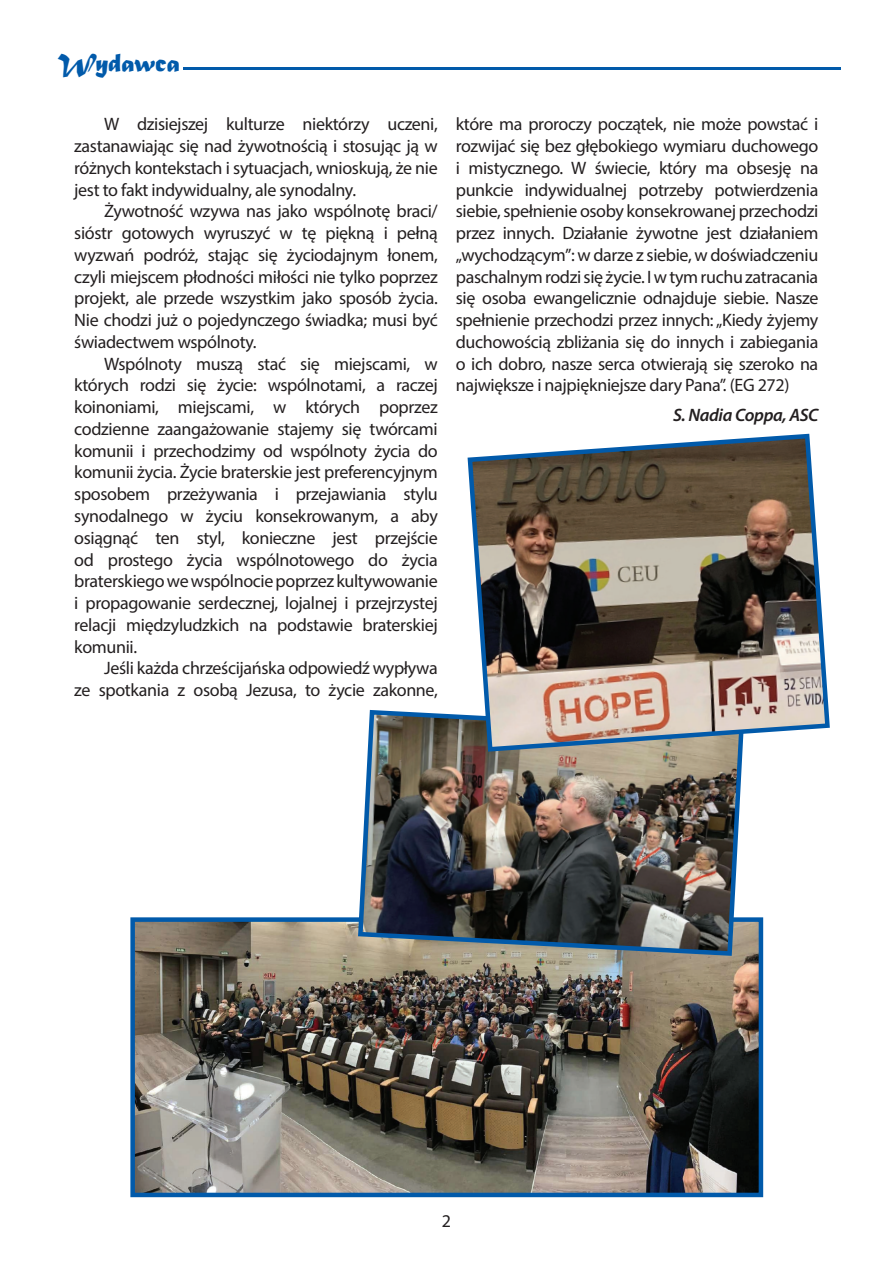
<style>
.page{position:relative;width:893px;height:1263px;background:#fff}
.page>*{position:absolute;margin:0;border:0;box-sizing:border-box;transform-origin:0 0}
.t1{font:27px "Matura MT Script Capitals";letter-spacing:-.015em;color:#015aaa}
.t2{font:18px/21.8px "Myriad Pro";letter-spacing:-.02em;color:#231f20;text-align:justify}
.t3{font:italic 600 18px "Myriad Pro";letter-spacing:-.02em;color:#231f20}
</style>
<div class="page">
<hr style="left:183px;top:67px;width:657px;height:3px;background:#015aaa">
<img style="left:135px;top:922px;width:623px;height:270px">
<div style="left:130px;top:917px;width:633px;height:280px;border:4px solid #015aaa"></div>
<svg style="left:356px;top:881px;width:390px;height:77px;background:#4c5153"></svg>
<img style="left:360px;top:433px;width:467px;height:448px">
<h1 class="t1" style="left:58px;top:47px;width:124px">Wydawca</h1>
<p class="t2" style="left:74px;top:113px;width:365px;text-indent:30px">W dzisiejszej kulturze niektórzy uczeni, zastanawiając się nad żywotnością i stosując ją w różnych kontekstach i sytuacjach, wnioskują, że nie jest to fakt indywidualny, ale synodalny.</p>
<p class="t2" style="left:74px;top:200px;width:365px;text-indent:30px">Żywotność wzywa nas jako wspólnotę braci/ sióstr gotowych wyruszyć w tę piękną i pełną wyzwań podróż, stając się życiodajnym łonem, czyli miejscem płodności miłości nie tylko poprzez projekt, ale przede wszystkim jako sposób życia.<br>Nie chodzi już o pojedynczego świadka; musi być świadectwem wspólnoty.</p>
<p class="t2" style="left:74px;top:352px;width:365px;text-indent:30px">Wspólnoty muszą stać się miejscami, w których rodzi się życie: wspólnotami, a raczej koinoniami, miejscami, w których poprzez codzienne zaangażowanie stajemy się twórcami komunii i przechodzimy od wspólnoty życia do komunii życia. Życie braterskie jest preferencyjnym sposobem przeżywania i przejawiania stylu synodalnego w życiu konsekrowanym, a aby osiągnąć ten styl, konieczne jest przejście od prostego życia wspólnotowego do życia braterskiego we wspólnocie poprzez kultywowanie i propagowanie serdecznej, lojalnej i przejrzystej relacji międzyludzkich na podstawie braterskiej komunii.</p>
<p class="t2" style="left:74px;top:657px;width:365px;text-align:right">Jeśli każda chrześcijańska odpowiedź wypływa<br>ze spotkania z osobą Jezusa, to życie zakonne,</p>
<p class="t2" style="left:456px;top:113px;width:364px">które ma proroczy początek, nie może powstać i rozwijać się bez głębokiego wymiaru duchowego i mistycznego. W świecie, który ma obsesję na punkcie indywidualnej potrzeby potwierdzenia siebie, spełnienie osoby konsekrowanej przechodzi przez innych. Działanie żywotne jest działaniem „wychodzącym”: w darze z siebie, w doświadczeniu paschalnym rodzi się życie. I w tym ruchu zatracania się osoba ewangelicznie odnajduje siebie. Nasze spełnienie przechodzi przez innych: „Kiedy żyjemy duchowością zbliżania się do innych i zabiegania o ich dobro, nasze serca otwierają się szeroko na największe i najpiękniejsze dary Pana”. (EG 272)</p>
<p class="t3" style="left:673px;top:404px;width:147px">S. Nadia Coppa, ASC</p>
<p class="t2" style="left:442px;top:1209px;width:11px">2</p>
</div>
